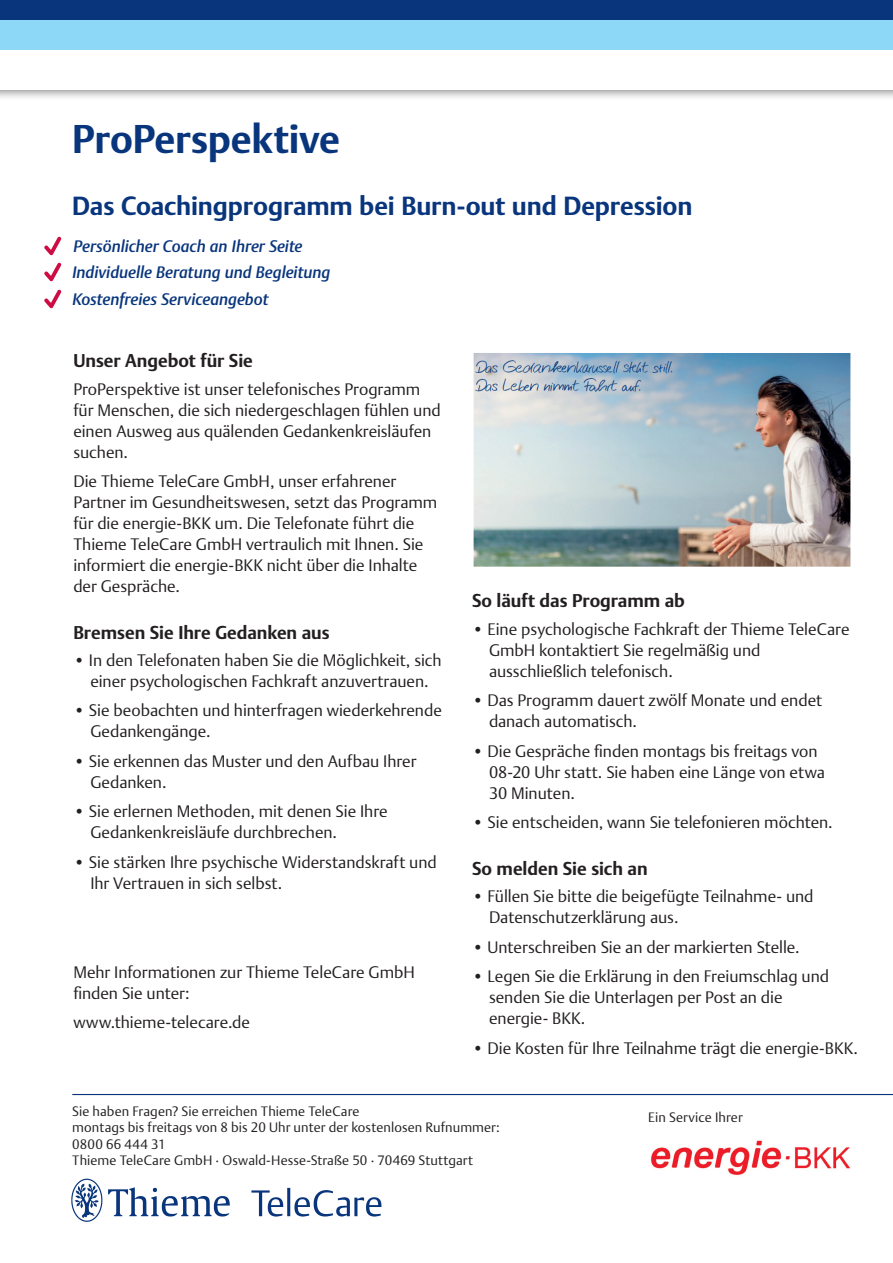
<style>
.page{position:relative;width:893px;height:1263px;background:#fff}
.page>*{position:absolute;margin:0;border:0;box-sizing:border-box;transform-origin:0 0}
.t1{font:700 39px "Thieme Argo 2011";letter-spacing:-.01em;color:#08357c}
.t2{font:700 25.5px "Thieme Argo 2011";letter-spacing:-.005em;color:#08357c}
.t3{font:700 18px "Thieme Argo 2011";color:#231f20}
.t4{font:300 16.5px/21px "Thieme Argo 2011";letter-spacing:-.005em;color:#231f20}
.t5{font:italic 500 16.5px/26.5px "Thieme Argo 2011";color:#08357c}
.t6{font:300 13.5px/16.2px "Thieme Argo 2011";letter-spacing:.005em;color:#231f20}
</style>
<div class="page">
<img style="left:651px;top:1140px;width:199px;height:36px">
<img style="left:474px;top:353px;width:376px;height:214px">
<img style="left:71px;top:1178px;width:311px;height:44px">
<div style="left:0;top:0;width:893px;height:101px;background:#231f20;opacity:.8"></div>
<div style="left:0;top:0;width:893px;height:89px;background:#fff"></div>
<div style="left:0;top:20px;width:893px;height:30px;background:#8dd7f7"></div>
<div style="left:0;top:0;width:893px;height:20px;background:#08357c"></div>
<hr style="left:72px;top:1094px;width:821px;height:1px;background:#08357c">
<img style="left:44px;top:236px;width:18px;height:20px">
<img style="left:44px;top:262px;width:18px;height:20px">
<img style="left:44px;top:289px;width:18px;height:20px">
<h1 class="t1" style="left:72px;top:113px;width:269px">ProPerspektive</h1>
<h2 class="t2" style="left:72px;top:188px;width:622px">Das Coachingprogramm bei Burn-out und Depression</h2>
<p class="t5" style="left:72px;top:233px;width:260px">Persönlicher Coach an Ihrer Seite<br>Individuelle Beratung und Begleitung<br>Kostenfreies Serviceangebot</p>
<p class="t3" style="left:73px;top:349px;width:181px">Unser Angebot für Sie</p>
<p class="t4" style="left:73px;top:378px;width:369px">ProPerspektive ist unser telefonisches Programm für Menschen, die sich niedergeschlagen fühlen und einen Ausweg aus quälenden Gedankenkreisläufen suchen.</p>
<p class="t4" style="left:73px;top:470px;width:365px">Die Thieme TeleCare GmbH, unser erfahrener Partner im Gesundheitswesen, setzt das Programm für die energie-BKK um. Die Telefonate führt die Thieme TeleCare GmbH vertraulich mit Ihnen. Sie informiert die energie-BKK nicht über die Inhalte der Gespräche.</p>
<p class="t3" style="left:73px;top:620px;width:258px">Bremsen Sie Ihre Gedanken aus</p>
<p class="t4" style="left:73px;top:649px;width:370px;text-align:center">• In den Telefonaten haben Sie die Möglichkeit, sich einer psychologischen Fachkraft anzuvertrauen.</p>
<p class="t4" style="left:90px;top:700px;width:353px;text-indent:-17px">• Sie beobachten und hinterfragen wiederkehrende<br>Gedankengänge.</p>
<p class="t4" style="left:90px;top:750px;width:328px;text-indent:-17px">• Sie erkennen das Muster und den Aufbau Ihrer<br>Gedanken.</p>
<p class="t4" style="left:90px;top:801px;width:299px;text-indent:-17px">• Sie erlernen Methoden, mit denen Sie Ihre<br>Gedankenkreisläufe durchbrechen.</p>
<p class="t4" style="left:90px;top:851px;width:348px;text-indent:-17px">• Sie stärken Ihre psychische Widerstandskraft und<br>Ihr Vertrauen in sich selbst.</p>
<p class="t4" style="left:73px;top:961px;width:343px">Mehr Informationen zur Thieme TeleCare GmbH finden Sie unter:</p>
<p class="t4" style="left:73px;top:1011px;width:178px">www.thieme-telecare.de</p>
<p class="t3" style="left:472px;top:589px;width:214px">So läuft das Programm ab</p>
<p class="t4" style="left:489px;top:618px;width:362px;text-indent:-17px">• Eine psychologische Fachkraft der Thieme TeleCare<br>GmbH kontaktiert Sie regelmäßig und ausschließlich telefonisch.</p>
<p class="t4" style="left:489px;top:690px;width:335px;text-indent:-17px">• Das Programm dauert zwölf Monate und endet danach automatisch.</p>
<p class="t4" style="left:489px;top:740px;width:338px;text-indent:-17px">• Die Gespräche finden montags bis freitags von<br>08-20 Uhr statt. Sie haben eine Länge von etwa<br>30 Minuten.</p>
<p class="t4" style="left:472px;top:812px;width:362px">• Sie entscheiden, wann Sie telefonieren möchten.</p>
<p class="t3" style="left:472px;top:856px;width:177px">So melden Sie sich an</p>
<p class="t4" style="left:489px;top:885px;width:326px;text-indent:-17px">• Füllen Sie bitte die beigefügte Teilnahme- und<br>Datenschutzerklärung aus.</p>
<p class="t4" style="left:472px;top:936px;width:329px">• Unterschreiben Sie an der markierten Stelle.</p>
<p class="t4" style="left:489px;top:965px;width:342px;text-indent:-17px">• Legen Sie die Erklärung in den Freiumschlag und senden Sie die Unterlagen per Post an die energie- BKK.</p>
<p class="t4" style="left:472px;top:1037px;width:388px">• Die Kosten für Ihre Teilnahme trägt die energie-BKK.</p>
<p class="t6" style="left:72px;top:1103px;width:429px">Sie haben Fragen? Sie erreichen Thieme TeleCare<br>montags bis freitags von 8 bis 20 Uhr unter der kostenlosen Rufnummer:<br>0800 66 444 31<br>Thieme TeleCare GmbH · Oswald-Hesse-Straße 50 · 70469 Stuttgart</p>
<p class="t6" style="left:648px;top:1108px;width:96px">Ein Service Ihrer</p>
</div>
